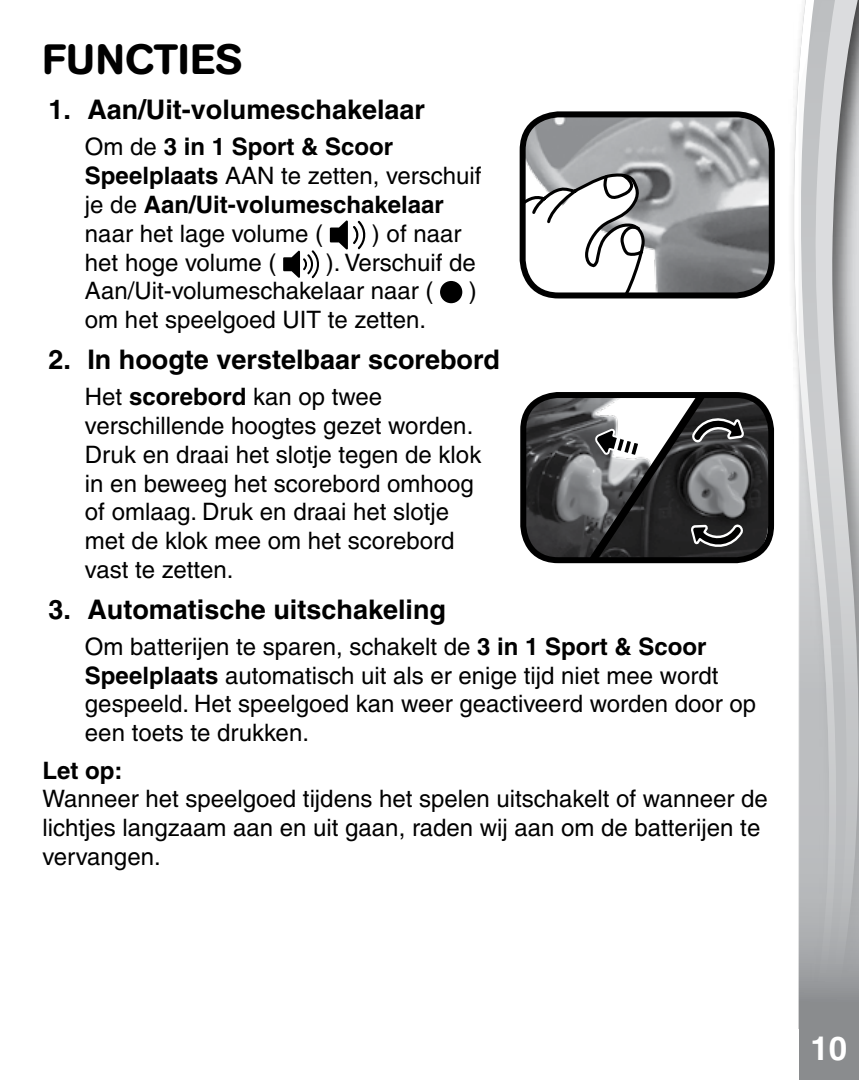
<style>
.page{position:relative;width:859px;height:1080px;background:#fff}
.page>*{position:absolute;margin:0;border:0;box-sizing:border-box;transform-origin:0 0}
.t1{font:500 42px "AG Book Rounded";letter-spacing:.02em;color:#000}
.t2{font:700 33px "Helvetica";color:#fff}
.t3{font:700 27px "Helvetica";color:#000}
.t4{font:500 24px/28.8px "Helvetica";color:#000}
.t5{font:700 24px/28.8px "Helvetica";color:#000}
.s1{font-weight:500}
.s2{font-weight:700}
.s3{font-family:"Helvetica Black cyr Bold";font-weight:400;font-size:27px}
</style>
<div class="page">
<svg style="left:793px;top:55px;width:6px;height:974px"></svg>
<svg style="left:799px;top:0;width:60px;height:1080px;background:#bdbec0"></svg>
<svg style="left:330px;top:220px;width:36px;height:30px"></svg>
<svg style="left:283px;top:250px;width:36px;height:29px"></svg>
<div style="left:440px;top:281px;width:22px;height:22px;background:#000;border-radius:50%"></div>
<img style="left:523px;top:118px;width:249px;height:173px">
<svg style="left:523px;top:170px;width:124px;height:125px"></svg>
<div style="left:520px;top:111px;width:255px;height:187px;border:6px solid #000;border-radius:36px"></div>
<img style="left:527px;top:399px;width:55px;height:161px">
<img style="left:750px;top:399px;width:18px;height:157px">
<div style="left:520px;top:392px;width:254px;height:171px;border:6px solid #000;border-radius:35px"></div>
<svg style="left:582px;top:392px;width:168px;height:172px;background:#5f5f60"></svg>
<h1 class="t1" style="left:42px;top:35px;width:201px">FUNCTIES</h1>
<p class="t3" style="left:48px;top:93px;width:378px">1. Aan/Uit-volumeschakelaar</p>
<p class="t5" style="left:85px;top:132px;width:398px"><span class="s1">Om de</span> 3 in 1 Sport &amp; Scoor<br>Speelplaats <span class="s1">AAN te zetten, verschuif je de</span> Aan/Uit-volumeschakelaar <span class="s1">naar het lage volume (</span></p>
<p class="t4" style="left:372px;top:219px;width:91px">) of naar</p>
<p class="t4" style="left:85px;top:248px;width:392px;text-indent:241px">). Verschuif de<br>Aan/Uit-volumeschakelaar naar (</p>
<p class="t4" style="left:85px;top:248px;width:193px">het hoge volume (</p>
<p class="t4" style="left:469px;top:277px;width:9px">)</p>
<p class="t4" style="left:85px;top:305px;width:343px">om het speelgoed UIT te zetten.</p>
<p class="t3" style="left:48px;top:343px;width:453px">2. In hoogte verstelbaar scorebord</p>
<p class="t4" style="left:85px;top:382px;width:398px">Het <span class="s2">scorebord</span> kan op twee verschillende hoogtes gezet worden.<br>Druk en draai het slotje tegen de klok in en beweeg het scorebord omhoog of omlaag. Druk en draai het slotje met de klok mee om het scorebord vast te zetten.</p>
<p class="t3" style="left:48px;top:593px;width:399px">3. Automatische uitschakeling</p>
<p class="t4" style="left:85px;top:632px;width:673px">Om batterijen te sparen, schakelt de <span class="s2">3 in 1 Sport &amp; Scoor Speelplaats</span> automatisch uit als er enige tijd niet mee wordt gespeeld. Het speelgoed kan weer geactiveerd worden door op een toets te drukken.</p>
<p class="t5" style="left:42px;top:755px;width:81px">Let op:</p>
<p class="t4" style="left:42px;top:784px;width:727px">Wanneer het speelgoed tijdens het spelen uitschakelt of wanneer de lichtjes langzaam aan en uit gaan, raden wij aan om de batterijen te vervangen.</p>
<h2 class="t2" style="left:813px;top:1021px;width:39px">10<span class="s3">10</span></h2>
<h2 class="t2" style="left:810px;top:1029px;width:38px">10</h2>
</div>
